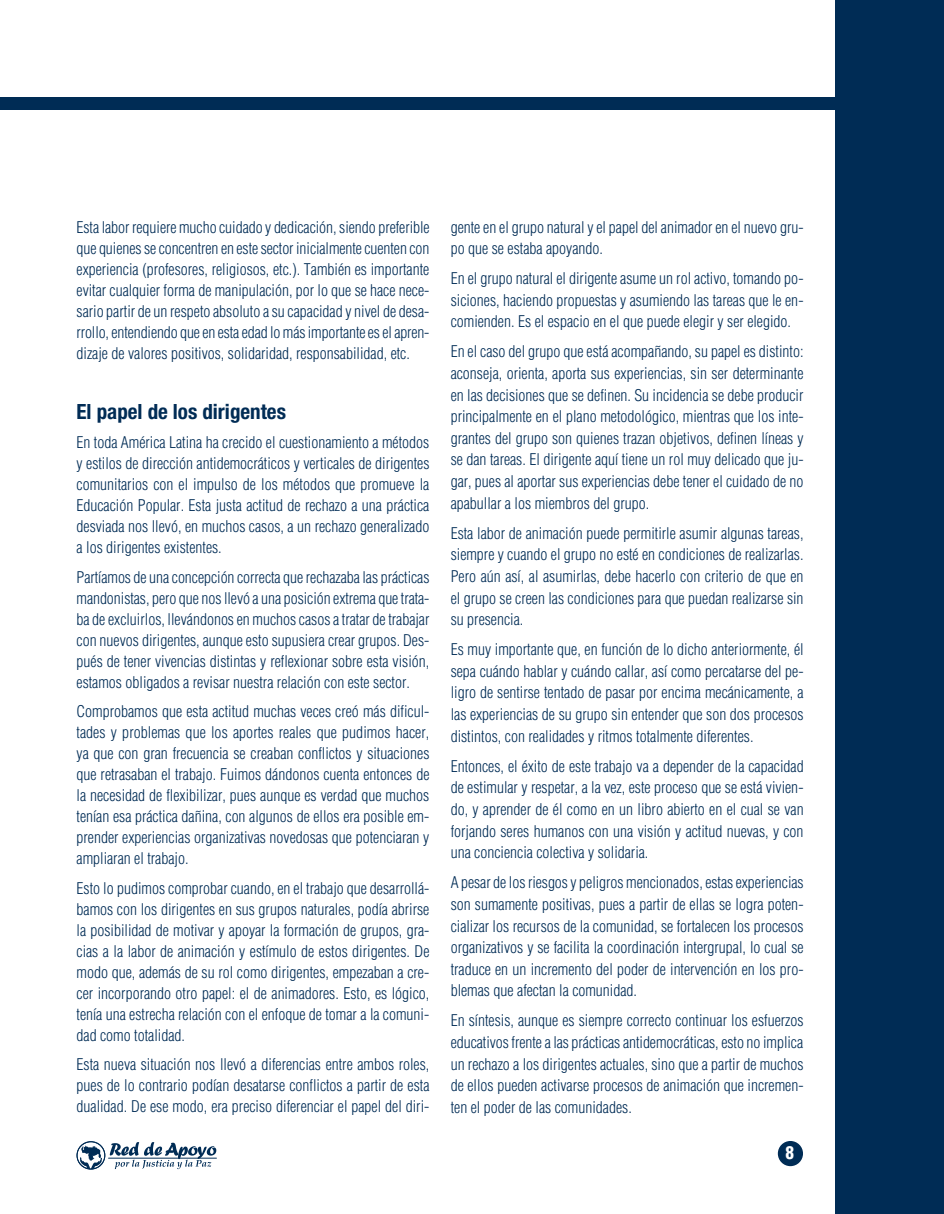
<style>
.page{position:relative;width:944px;height:1214px;background:#fff}
.page>*{position:absolute;margin:0;border:0;box-sizing:border-box;transform-origin:0 0}
.Subtitulo_2{font:700 condensed 21px "Helvetica Neue";color:#002c55}
.t1{font:900 condensed 17.25px "Helvetica LT Std";color:#fff}
.texto{font:300 condensed 15.75px/21px "Helvetica";color:#002c55;text-align:justify}
</style>
<div class="page">
<div style="left:778px;top:1141px;width:24px;height:24px;background:#002c55;border-radius:50%"></div>
<div style="left:777px;top:1141px;width:26px;height:25px;border:2px solid #002c55;border-radius:50%"></div>
<svg style="left:80px;top:1145px;width:22px;height:24px"></svg>
<div style="left:77px;top:1141px;width:28px;height:28px;border:1px solid #002c55;border-radius:50%"></div>
<div style="left:76px;top:1141px;width:29px;height:28px;border:1px solid #002c55;border-radius:50%"></div>
<hr style="left:108px;top:1157px;width:108px;height:1px;background:#002c55">
<svg style="left:110px;top:1142px;width:106px;height:27px"></svg>
<div style="left:0;top:98px;width:944px;height:12px;background:#002c55"></div>
<div style="left:835px;top:0;width:109px;height:1214px;background:#002c55"></div>
<p class="texto" style="left:77px;top:216px;width:355px">Esta labor requiere mucho cuidado y dedicación, siendo preferible que quienes se concentren en este sector inicialmente cuenten con experiencia (profesores, religiosos, etc.). También es importante evitar cualquier forma de manipulación, por lo que se hace nece&shy;sario partir de un respeto absoluto a su capacidad y nivel de desa&shy;rrollo, entendiendo que en esta edad lo más importante es el apren&shy;dizaje de valores positivos, solidaridad, responsabilidad, etc.</p>
<p class="Subtitulo_2" style="left:77px;top:398px;width:211px">El papel de los dirigentes</p>
<p class="texto" style="left:77px;top:432px;width:354px">En toda América Latina ha crecido el cuestionamiento a métodos y estilos de dirección antidemocráticos y verticales de dirigentes comunitarios con el impulso de los métodos que promueve la Educación Popular. Esta justa actitud de rechazo a una práctica desviada nos llevó, en muchos casos, a un rechazo generalizado a los dirigentes existentes.</p>
<p class="texto" style="left:77px;top:566px;width:354px">Partíamos de una concepción correcta que rechazaba las prácticas mandonistas, pero que nos llevó a una posición extrema que trata&shy;ba de excluirlos, llevándonos en muchos casos a tratar de trabajar con nuevos dirigentes, aunque esto supusiera crear grupos. Des&shy;pués de tener vivencias distintas y reflexionar sobre esta visión, estamos obligados a revisar nuestra relación con este sector.</p>
<p class="texto" style="left:77px;top:701px;width:354px">Comprobamos que esta actitud muchas veces creó más dificul&shy;tades y problemas que los aportes reales que pudimos hacer, ya que con gran frecuencia se creaban conflictos y situaciones que retrasaban el trabajo. Fuimos dándonos cuenta entonces de la necesidad de flexibilizar, pues aunque es verdad que muchos tenían esa práctica dañina, con algunos de ellos era posible em&shy;prender experiencias organizativas novedosas que potenciaran y ampliaran el trabajo.</p>
<p class="texto" style="left:77px;top:877px;width:354px">Esto lo pudimos comprobar cuando, en el trabajo que desarrollá&shy;bamos con los dirigentes en sus grupos naturales, podía abrirse la posibilidad de motivar y apoyar la formación de grupos, gra&shy;cias a la labor de animación y estímulo de estos dirigentes. De modo que, además de su rol como dirigentes, empezaban a cre&shy;cer incorporando otro papel: el de animadores. Esto, es lógico, tenía una estrecha relación con el enfoque de tomar a la comuni&shy;dad como totalidad.</p>
<p class="texto" style="left:77px;top:1054px;width:354px">Esta nueva situación nos llevó a diferencias entre ambos roles, pues de lo contrario podían desatarse conflictos a partir de esta dualidad. De ese modo, era preciso diferenciar el papel del diri-</p>
<p class="texto" style="left:450px;top:216px;width:354px">gente en el grupo natural y el papel del animador en el nuevo gru&shy;po que se estaba apoyando.</p>
<p class="texto" style="left:450px;top:267px;width:354px;line-height:21.6px">En el grupo natural el dirigente asume un rol activo, tomando po&shy;siciones, haciendo propuestas y asumiendo las tareas que le en&shy;comienden. Es el espacio en el que puede elegir y ser elegido.</p>
<p class="texto" style="left:450px;top:341px;width:354px;line-height:21.6px">En el caso del grupo que está acompañando, su papel es distinto: aconseja, orienta, aporta sus experiencias, sin ser determinante en las decisiones que se definen. Su incidencia se debe producir principalmente en el plano metodológico, mientras que los inte&shy;grantes del grupo son quienes trazan objetivos, definen líneas y se dan tareas. El dirigente aquí tiene un rol muy delicado que ju&shy;gar, pues al aportar sus experiencias debe tener el cuidado de no apabullar a los miembros del grupo.</p>
<p class="texto" style="left:450px;top:522px;width:354px;line-height:21.6px">Esta labor de animación puede permitirle asumir algunas tareas, siempre y cuando el grupo no esté en condiciones de realizarlas.<br>Pero aún así, al asumirlas, debe hacerlo con criterio de que en el grupo se creen las condiciones para que puedan realizarse sin su presencia.</p>
<p class="texto" style="left:450px;top:638px;width:354px;line-height:21.6px">Es muy importante que, en función de lo dicho anteriormente, él sepa cuándo hablar y cuándo callar, así como percatarse del pe&shy;ligro de sentirse tentado de pasar por encima mecánicamente, a las experiencias de su grupo sin entender que son dos procesos distintos, con realidades y ritmos totalmente diferentes.</p>
<p class="texto" style="left:450px;top:755px;width:354px;line-height:21.6px">Entonces, el éxito de este trabajo va a depender de la capacidad de estimular y respetar, a la vez, este proceso que se está vivien&shy;do, y aprender de él como en un libro abierto en el cual se van forjando seres humanos con una visión y actitud nuevas, y con una conciencia colectiva y solidaria.</p>
<p class="texto" style="left:450px;top:871px;width:354px;line-height:21.6px">A pesar de los riesgos y peligros mencionados, estas experiencias son sumamente positivas, pues a partir de ellas se logra poten&shy;cializar los recursos de la comunidad, se fortalecen los procesos organizativos y se facilita la coordinación intergrupal, lo cual se traduce en un incremento del poder de intervención en los pro&shy;blemas que afectan la comunidad.</p>
<p class="texto" style="left:450px;top:1009px;width:354px;line-height:21.6px">En síntesis, aunque es siempre correcto continuar los esfuerzos educativos frente a las prácticas antidemocráticas, esto no implica un rechazo a los dirigentes actuales, sino que a partir de muchos de ellos pueden activarse procesos de animación que incremen&shy;ten el poder de las comunidades.</p>
<p class="t1" style="left:785px;top:1141px;width:10px">8</p>
</div>
